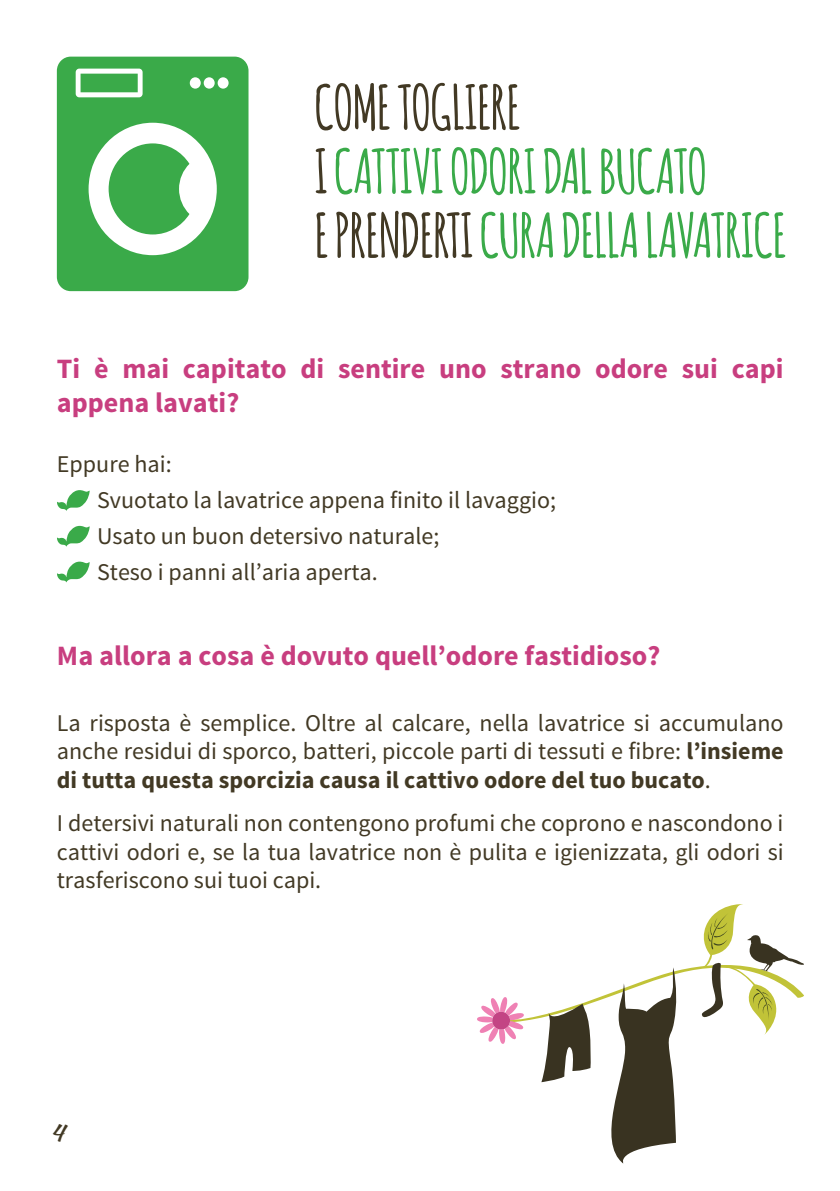
<style>
.page{position:relative;width:840px;height:1191px;background:#fff}
.page>*{position:absolute;margin:0;border:0;box-sizing:border-box;transform-origin:0 0}
.t1{font:700 60px/64px "Amatic";color:#3aaa49}
.t2{font:700 28px/33.6px "Source Sans Pro";color:#c83e7f}
.t3{font:24px/28.8px "Source Sans Pro";color:#423924;text-align:justify}
.t4{font:24px "Kaushan Script";color:#423924}
.s1{color:#423924}
.s2{font-weight:700}
</style>
<div class="page">
<svg style="left:477px;top:904px;width:327px;height:259px"></svg>
<div style="left:57px;top:57px;width:191px;height:234px;background:#3aaa49;border-radius:14px"></div>
<svg style="left:76px;top:69px;width:66px;height:28px"></svg>
<div style="left:190px;top:77px;width:11px;height:12px;background:#fff;border-radius:50%"></div>
<div style="left:203px;top:77px;width:11px;height:12px;background:#fff;border-radius:50%"></div>
<div style="left:217px;top:77px;width:11px;height:12px;background:#fff;border-radius:50%"></div>
<svg style="left:88px;top:123px;width:129px;height:132px"></svg>
<svg style="left:57px;top:490px;width:33px;height:21px"></svg>
<svg style="left:57px;top:526px;width:33px;height:21px"></svg>
<svg style="left:57px;top:561px;width:33px;height:21px"></svg>
<h1 class="t1" style="left:314px;top:73px;width:472px"><span class="s1">COME TOGLIERE<br>I</span> CATTIVI ODORI DAL BUCATO<br><span class="s1">E PRENDERTI</span> CURA DELLA LAVATRICE</h1>
<p class="t2" style="left:57px;top:353px;width:727px">Ti è mai capitato di sentire uno strano odore sui capi appena lavati?</p>
<p class="t3" style="left:97px;top:447px;width:460px;line-height:36px;text-align:left;text-indent:-40px">Eppure hai:<br>Svuotato la lavatrice appena finito il lavaggio;<br>Usato un buon detersivo naturale;<br>Steso i panni all’aria aperta.</p>
<p class="t2" style="left:57px;top:640px;width:604px">Ma allora a cosa è dovuto quell’odore fastidioso?</p>
<p class="t3" style="left:57px;top:708px;width:728px">La risposta è semplice. Oltre al calcare, nella lavatrice si accumulano anche residui di sporco, batteri, piccole parti di tessuti e fibre: <span class="s2">l’insieme di tutta questa sporcizia causa il cattivo odore del tuo bucato</span>.</p>
<p class="t3" style="left:57px;top:808px;width:728px">I detersivi naturali non contengono profumi che coprono e nascondono i cattivi odori e, se la tua lavatrice non è pulita e igienizzata, gli odori si trasferiscono sui tuoi capi.</p>
<p class="t4" style="left:50px;top:1114px;width:15px">4</p>
</div>
